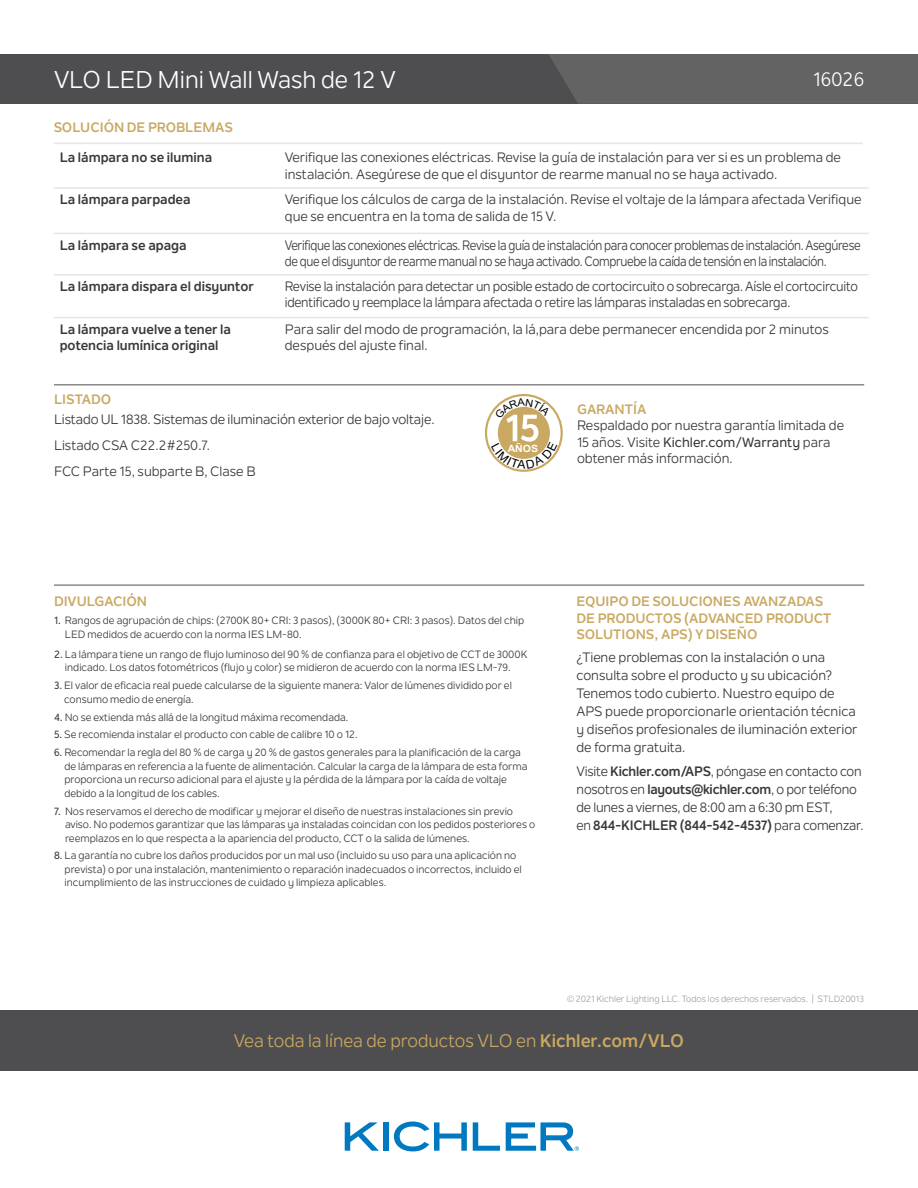
<style>
.page{position:relative;width:918px;height:1188px;background:#fff}
.page>*{position:absolute;margin:0;border:0;box-sizing:border-box;transform-origin:0 0}
.t1{font:24px "Nolan Next";color:#fff}
.t2{font:19.5px "Nolan Next";color:#fff}
.t3{font:18px "Nolan Next";color:#c9a861}
.t4{font:13.5px/18px "Nolan Next";letter-spacing:-.005em;color:#383739}
.t5{font:13.5px/16.5px "Nolan Next";letter-spacing:-.025em;color:#383739;scale:.89 1}
.t6{font:13.5px/16.5px "Nolan Next";letter-spacing:-.005em;color:#383739;scale:.95 1}
.t7{font:700 13.5px/16.5px "Nolan Next";color:#383739}
.t8{font:700 13.5px/16.5px "Nolan Next";letter-spacing:-.005em;color:#c9a861}
.t9{font:10.5px/13.5px "Nolan Next";color:#383739}
.t10{font:700 10.05px "Arial";color:#fff;scale:1.05 1}
.t11{font:9px "Nolan Next";color:#a0a0a2}
.s1{font-weight:500}
.s2{font-weight:700}
</style>
<div class="page">
<svg style="left:345px;top:1122px;width:34px;height:29px"></svg>
<div style="left:384px;top:1122px;width:5px;height:29px;background:#0079c1"></div>
<svg style="left:394px;top:1122px;width:73px;height:29px"></svg>
<svg style="left:473px;top:1122px;width:27px;height:29px"></svg>
<svg style="left:506px;top:1122px;width:73px;height:29px"></svg>
<div style="left:0;top:1010px;width:918px;height:61px;background:#4e4d4f"></div>
<hr style="left:54px;top:384px;width:810px;height:1px;background:#4e4d4f">
<hr style="left:54px;top:585px;width:810px;height:1px;background:#4e4d4f">
<div style="left:0;top:54px;width:918px;height:50px;background:#4e4d4f"></div>
<div style="left:549px;top:54px;width:369px;height:50px;background:#636364"></div>
<svg style="left:486px;top:395px;width:76px;height:76px"></svg>
<div style="left:485px;top:394px;width:78px;height:78px;border:2px solid #c9a861;border-radius:50%"></div>
<hr style="left:54px;top:143px;width:809px;height:1px;background:#e4e5e7">
<hr style="left:54px;top:187px;width:225px;height:2px;background:#e4e5e7">
<hr style="left:279px;top:187px;width:590px;height:2px;background:#e4e5e7">
<hr style="left:54px;top:233px;width:225px;height:1px;background:#e4e5e7">
<hr style="left:279px;top:233px;width:590px;height:1px;background:#e4e5e7">
<hr style="left:54px;top:274px;width:225px;height:1px;background:#e4e5e7">
<hr style="left:279px;top:274px;width:590px;height:1px;background:#e4e5e7">
<hr style="left:54px;top:317px;width:225px;height:1px;background:#e4e5e7">
<hr style="left:279px;top:317px;width:590px;height:1px;background:#e4e5e7">
<svg style="left:491px;top:398px;width:67px;height:71px"></svg>
<h1 class="t1" style="left:54px;top:65px;width:343px">VLO LED Mini Wall Wash de 12 V</h1>
<h2 class="t2" style="left:813px;top:68px;width:53px">16026</h2>
<p class="t8" style="left:54px;top:119px;width:181px">SOLUCIÓN DE PROBLEMAS</p>
<p class="t7" style="left:60px;top:149px;width:154px">La lámpara no se ilumina</p>
<p class="t4" style="left:285px;top:149px;width:558px;line-height:16.5px">Verifique las conexiones eléctricas. Revise la guía de instalación para ver si es un problema de instalación. Asegúrese de que el disyuntor de rearme manual no se haya activado.</p>
<p class="t7" style="left:60px;top:191px;width:132px">La lámpara parpadea</p>
<p class="t4" style="left:285px;top:191px;width:578px;line-height:16.5px">Verifique los cálculos de carga de la instalación. Revise el voltaje de la lámpara afectada Verifique que se encuentra en la toma de salida de 15 V.</p>
<p class="t7" style="left:60px;top:237px;width:128px">La lámpara se apaga</p>
<p class="t5" style="left:285px;top:237px;width:649px">Verifique las conexiones eléctricas. Revise la guía de instalación para conocer problemas de instalación. Asegúrese de que el disyuntor de rearme manual no se haya activado. Compruebe la caída de tensión en la instalación.</p>
<p class="t7" style="left:60px;top:278px;width:196px">La lámpara dispara el disyuntor</p>
<p class="t6" style="left:285px;top:278px;width:605px">Revise la instalación para detectar un posible estado de cortocircuito o sobrecarga. Aísle el cortocircuito identificado y reemplace la lámpara afectada o retire las lámparas instaladas en sobrecarga.</p>
<p class="t7" style="left:60px;top:321px;width:173px">La lámpara vuelve a tener la potencia lumínica original</p>
<p class="t4" style="left:285px;top:321px;width:546px;line-height:16.5px">Para salir del modo de programación, la lá,para debe permanecer encendida por 2 minutos después del ajuste final.</p>
<p class="t8" style="left:54px;top:391px;width:59px">LISTADO</p>
<p class="t4" style="left:54px;top:406px;width:382px;line-height:26.2px">Listado UL 1838. Sistemas de iluminación exterior de bajo voltaje.<br>Listado CSA C22.2#250.7.<br>FCC Parte 15, subparte B, Clase B</p>
<p class="t10" style="left:508px;top:442px;width:30px">AÑOS</p>
<p class="t8" style="left:577px;top:401px;width:71px">GARANTÍA</p>
<p class="t4" style="left:577px;top:417px;width:269px;line-height:16.5px">Respaldado por nuestra garantía limitada de<br>15 años. Visite <span class="s1">Kichler.com/Warranty</span> para obtener más información.</p>
<p class="t8" style="left:54px;top:593px;width:95px">DIVULGACIÓN</p>
<p class="t9" style="left:65px;top:614px;width:461px;text-indent:-11px"><span class="s1">1.</span> Rangos de agrupación de chips: (2700K 80+ CRI: 3 pasos), (3000K 80+ CRI: 3 pasos). Datos del chip<br>LED medidos de acuerdo con la norma IES LM-80.</p>
<p class="t9" style="left:54px;top:648px;width:475px;text-align:center"><span class="s1">2.</span> La lámpara tiene un rango de flujo luminoso del 90 % de confianza para el objetivo de CCT de 3000K indicado. Los datos fotométricos (flujo y color) se midieron de acuerdo con la norma IES LM-79.</p>
<p class="t9" style="left:64px;top:679px;width:449px;text-indent:-10px"><span class="s1">3.</span> El valor de eficacia real puede calcularse de la siguiente manera: Valor de lúmenes dividido por el consumo medio de energía.</p>
<p class="t9" style="left:54px;top:710px;width:296px"><span class="s1">4.</span> No se extienda más allá de la longitud máxima recomendada.</p>
<p class="t9" style="left:54px;top:728px;width:305px"><span class="s1">5.</span> Se recomienda instalar el producto con cable de calibre 10 o 12.</p>
<p class="t9" style="left:64px;top:746px;width:465px;text-indent:-10px"><span class="s1">6.</span> Recomendar la regla del 80 % de carga y 20 % de gastos generales para la planificación de la carga de lámparas en referencia a la fuente de alimentación. Calcular la carga de la lámpara de esta forma proporciona un recurso adicional para el ajuste y la pérdida de la lámpara por la caída de voltaje debido a la longitud de los cables.</p>
<p class="t9" style="left:65px;top:804px;width:472px;text-indent:-11px"><span class="s1">7.</span> Nos reservamos el derecho de modificar y mejorar el diseño de nuestras instalaciones sin previo aviso. No podemos garantizar que las lámparas ya instaladas coincidan con los pedidos posteriores o reemplazos en lo que respecta a la apariencia del producto, CCT o la salida de lúmenes.</p>
<p class="t9" style="left:65px;top:849px;width:459px;text-indent:-11px"><span class="s1">8.</span> La garantía no cubre los daños producidos por un mal uso (incluido su uso para una aplicación no prevista) o por una instalación, mantenimiento o reparación inadecuados o incorrectos, incluido el incumplimiento de las instrucciones de cuidado y limpieza aplicables.</p>
<p class="t8" style="left:577px;top:593px;width:256px">EQUIPO DE SOLUCIONES AVANZADAS<br>DE PRODUCTOS (ADVANCED PRODUCT<br>SOLUTIONS, APS) Y DISEÑO</p>
<p class="t4" style="left:577px;top:648px;width:283px">¿Tiene problemas con la instalación o una consulta sobre el producto y su ubicación?<br>Tenemos todo cubierto. Nuestro equipo de APS puede proporcionarle orientación técnica y diseños profesionales de iluminación exterior de forma gratuita.</p>
<p class="t4" style="left:577px;top:763px;width:289px">Visite <span class="s2">Kichler.com/APS</span>, póngase en contacto con nosotros en <span class="s2">layouts@kichler.com</span>, o por teléfono de lunes a viernes, de 8:00 am a 6:30 pm EST,<br>en <span class="s2">844-KICHLER (844-542-4537)</span> para comenzar.</p>
<p class="t11" style="left:567px;top:994px;width:298px">© 2021 Kichler Lighting LLC. Todos los derechos reservados. | STLD20013</p>
<h3 class="t3" style="left:234px;top:1030px;width:452px">Vea toda la línea de productos VLO en <span class="s2">Kichler.com/VLO</span></h3>
</div>
